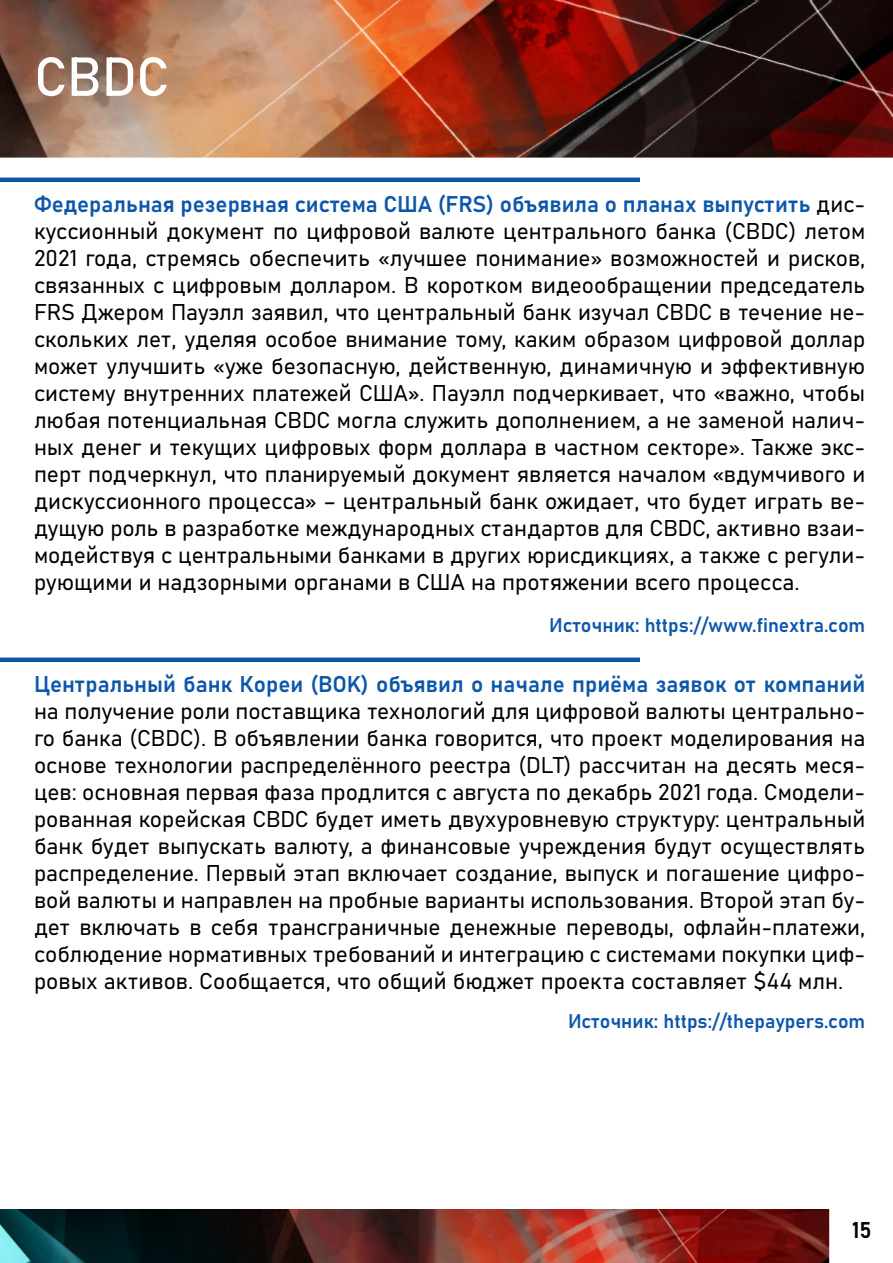
<style>
.page{position:relative;width:893px;height:1263px;background:#fff}
.page>*{position:absolute;margin:0;border:0;box-sizing:border-box;transform-origin:0 0}
.t1{font:54px "Bahnschrift";color:#fff}
.t2{font:22.5px/27px "Bahnschrift";color:#000;text-align:justify}
.t3{font:22.5px "Bahnschrift";color:#0d57ab}
.t4{font:19.5px "Bahnschrift";color:#0d57ab}
.s1{color:#0d57ab}
</style>
<div class="page">
<img style="left:0;top:1209px;width:829px;height:54px">
<img style="left:0;top:0;width:893px;height:158px">
<hr style="left:0;top:178px;width:640px;height:4px;background:#0d57ab">
<div style="left:0;top:657px;width:640px;height:5px;background:#0d57ab"></div>
<h1 class="t1" style="left:34px;top:36px;width:137px">CBDC</h1>
<p class="t2" style="left:34px;top:189px;width:833px"><span class="s1">Федеральная резервная система США (FRS) объявила о планах выпустить</span> дис&shy;куссионный документ по цифровой валюте центрального банка (CBDC) летом 2021 года, стремясь обеспечить «лучшее понимание» возможностей и рисков, связанных с цифровым долларом. В коротком видеообращении председатель FRS Джером Пауэлл заявил, что центральный банк изучал CBDC в течение не&shy;скольких лет, уделяя особое внимание тому, каким образом цифровой доллар может улучшить «уже безопасную, действенную, динамичную и эффективную систему внутренних платежей США». Пауэлл подчеркивает, что «важно, чтобы любая потенциальная CBDC могла служить дополнением, а не заменой налич&shy;ных денег и текущих цифровых форм доллара в частном секторе». Также экс&shy;перт подчеркнул, что планируемый документ является началом «вдумчивого и дискуссионного процесса» – центральный банк ожидает, что будет играть ве&shy;дущую роль в разработке международных стандартов для CBDC, активно взаи&shy;модействуя с центральными банками в других юрисдикциях, а также с регули&shy;рующими и надзорными органами в США на протяжении всего процесса.</p>
<p class="t4" style="left:549px;top:610px;width:318px">Источник: https://www.finextra.com</p>
<p class="t3" style="left:34px;top:667px;width:833px">Центральный банк Кореи (BOK) объявил о начале приёма заявок от компаний</p>
<p class="t2" style="left:34px;top:696px;width:833px">на получение роли поставщика технологий для цифровой валюты центрально&shy;го банка (CBDC). В объявлении банка говорится, что проект моделирования на основе технологии распределённого реестра (DLT) рассчитан на десять меся&shy;цев: основная первая фаза продлится с августа по декабрь 2021 года. Смодели&shy;рованная корейская CBDC будет иметь двухуровневую структуру: центральный банк будет выпускать валюту, а финансовые учреждения будут осуществлять распределение. Первый этап включает создание, выпуск и погашение цифро&shy;вой валюты и направлен на пробные варианты использования. Второй этап бу&shy;дет включать в себя трансграничные денежные переводы, офлайн-платежи, соблюдение нормативных требований и интеграцию с системами покупки циф&shy;ровых активов. Сообщается, что общий бюджет проекта составляет $44 млн.</p>
<p class="t4" style="left:568px;top:1006px;width:299px">Источник: https://thepaypers.com</p>
<p class="t2" style="left:852px;top:1215px;width:21px">15</p>
</div>
